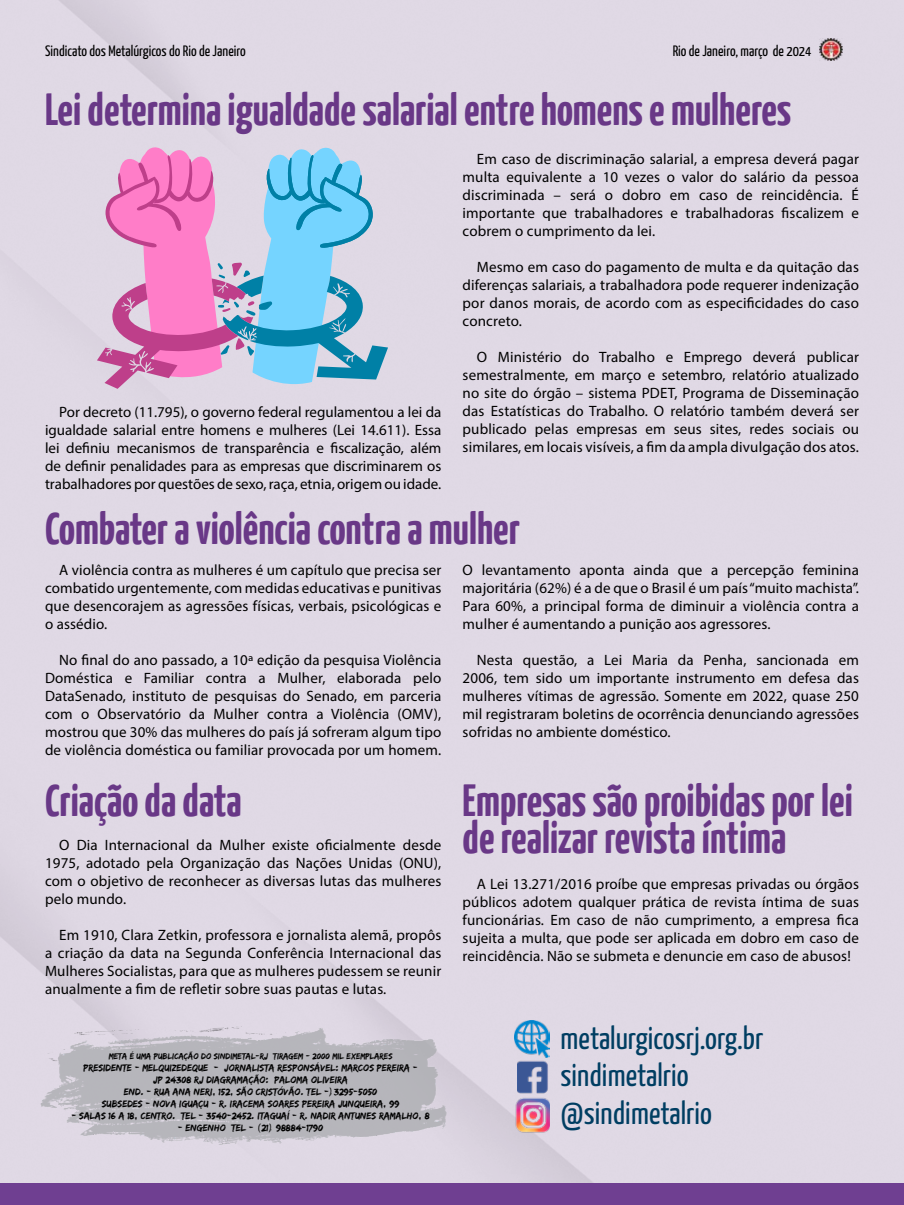
<style>
.page{position:relative;width:904px;height:1205px;background:#fff}
.page>*{position:absolute;margin:0;border:0;box-sizing:border-box;transform-origin:0 0}
.t1{font:700 45px/37.5px "Yanone Kaffeesatz";color:#693887}
.t2{font:31.62px/37.9px "Yanone Kaffeesatz";color:#003e62}
.t3{font:15px/18px "Myriad Pro";letter-spacing:.01em;color:#000;text-align:justify}
.t4{font:15px "Yanone Kaffeesatz";color:#000}
.t5{font:10px/12px "Edo SZ";color:#000;text-align:center}
.t6{font:8.75px "Edo SZ";color:#000}
</style>
<div class="page">
<div style="left:0;top:0;width:904px;height:1183px;background:#e0d9e5"></div>
<div style="left:0;top:1183px;width:904px;height:22px;background:#6f3f91"></div>
<img style="left:820px;top:38px;width:22px;height:23px">
<img style="left:41px;top:1026px;width:405px;height:118px">
<svg style="left:97px;top:147px;width:291px;height:241px"></svg>
<img style="left:515px;top:1020px;width:34px;height:37px">
<img style="left:517px;top:1060px;width:31px;height:34px">
<img style="left:513px;top:1098px;width:36px;height:37px">
<p class="t4" style="left:45px;top:40px;width:202px">Sindicato dos Metalúrgicos do Rio de Janeiro</p>
<p class="t4" style="left:672px;top:40px;width:140px">Rio de Janeiro, março de 2024</p>
<h1 class="t1" style="left:45px;top:90px;width:747px">Lei determina igualdade salarial entre homens e mulheres</h1>
<p class="t3" style="left:45px;top:402px;width:398px;text-indent:14px">Por decreto (11.795), o governo federal regulamentou a lei da igualdade salarial entre homens e mulheres (Lei 14.611). Essa lei definiu mecanismos de transparência e fiscalização, além de definir penalidades para as empresas que discriminarem os trabalhadores por questões de sexo, raça, etnia, origem ou idade.</p>
<p class="t3" style="left:462px;top:149px;width:398px;text-indent:14px">Em caso de discriminação salarial, a empresa deverá pagar multa equivalente a 10 vezes o valor do salário da pessoa discriminada – será o dobro em caso de reincidência. É importante que trabalhadores e trabalhadoras fiscalizem e cobrem o cumprimento da lei.</p>
<p class="t3" style="left:462px;top:257px;width:398px;text-indent:14px">Mesmo em caso do pagamento de multa e da quitação das diferenças salariais, a trabalhadora pode requerer indenização por danos morais, de acordo com as especificidades do caso concreto.</p>
<p class="t3" style="left:462px;top:347px;width:398px;text-indent:14px">O Ministério do Trabalho e Emprego deverá publicar semestralmente, em março e setembro, relatório atualizado no site do órgão – sistema PDET, Programa de Disseminação das Estatísticas do Trabalho. O relatório também deverá ser publicado pelas empresas em seus sites, redes sociais ou similares, em locais visíveis, a fim da ampla divulgação dos atos.</p>
<h1 class="t1" style="left:45px;top:508px;width:476px">Combater a violência contra a mulher</h1>
<p class="t3" style="left:45px;top:561px;width:398px;text-indent:14px">A violência contra as mulheres é um capítulo que precisa ser combatido urgentemente, com medidas educativas e punitivas que desencorajem as agressões físicas, verbais, psicológicas e o assédio.</p>
<p class="t3" style="left:45px;top:651px;width:398px;text-indent:14px">No final do ano passado, a 10ª edição da pesquisa Violência Doméstica e Familiar contra a Mulher, elaborada pelo DataSenado, instituto de pesquisas do Senado, em parceria com o Observatório da Mulher contra a Violência (OMV), mostrou que 30% das mulheres do país já sofreram algum tipo de violência doméstica ou familiar provocada por um homem.</p>
<p class="t3" style="left:462px;top:561px;width:398px">O levantamento aponta ainda que a percepção feminina majoritária (62%) é a de que o Brasil é um país “muito machista”.<br>Para 60%, a principal forma de diminuir a violência contra a mulher é aumentando a punição aos agressores.</p>
<p class="t3" style="left:462px;top:651px;width:398px;text-indent:14px">Nesta questão, a Lei Maria da Penha, sancionada em 2006, tem sido um importante instrumento em defesa das mulheres vítimas de agressão. Somente em 2022, quase 250 mil registraram boletins de ocorrência denunciando agressões sofridas no ambiente doméstico.</p>
<h1 class="t1" style="left:45px;top:780px;width:198px">Criação da data</h1>
<p class="t3" style="left:45px;top:835px;width:398px;text-indent:14px">O Dia Internacional da Mulher existe oficialmente desde 1975, adotado pela Organização das Nações Unidas (ONU), com o objetivo de reconhecer as diversas lutas das mulheres pelo mundo.</p>
<p class="t3" style="left:45px;top:925px;width:398px;text-indent:14px">Em 1910, Clara Zetkin, professora e jornalista alemã, propôs a criação da data na Segunda Conferência Internacional das Mulheres Socialistas, para que as mulheres pudessem se reunir anualmente a fim de refletir sobre suas pautas e lutas.</p>
<p class="t6" style="left:109px;top:1051px;width:285px">META É UMA PUBLICAÇÃO DO SINDIMETAL-RJ TIRAGEM - 2000 MIL EXEMPLARES</p>
<p class="t5" style="left:83px;top:1062px;width:336px">PRESIDENTE - MELQUIZEDEQUE - JORNALISTA RESPONSÁVEL: MARCOS PEREIRA - JP 24308 RJ DIAGRAMAÇÃO: PALOMA OLIVEIRA<br>END. - RUA ANA NERI, 152, SÃO CRISTÓVÃO. TEL -)3295-5050<br>SUBSEDES - NOVA IGUAÇU - R. IRACEMA SOARES PEREIRA JUNQUEIRA, 99</p>
<p class="t5" style="left:72px;top:1110px;width:359px">- SALAS 16 A 18, CENTRO. TEL - 3540-2452. ITAGUAÍ - R. NADIR ANTUNES RAMALHO, 8</p>
<p class="t5" style="left:178px;top:1122px;width:147px">- ENGENHO TEL - (21) 98884-1790</p>
<h1 class="t1" style="left:462px;top:780px;width:391px">Empresas são proibidas por lei de realizar revista íntima</h1>
<p class="t3" style="left:462px;top:874px;width:398px;text-indent:14px">A Lei 13.271/2016 proíbe que empresas privadas ou órgãos públicos adotem qualquer prática de revista íntima de suas funcionárias. Em caso de não cumprimento, a empresa fica sujeita a multa, que pode ser aplicada em dobro em caso de reincidência. Não se submeta e denuncie em caso de abusos!</p>
<h2 class="t2" style="left:560px;top:1017px;width:204px">metalurgicosrj.org.br sindimetalrio @sindimetalrio</h2>
</div>
